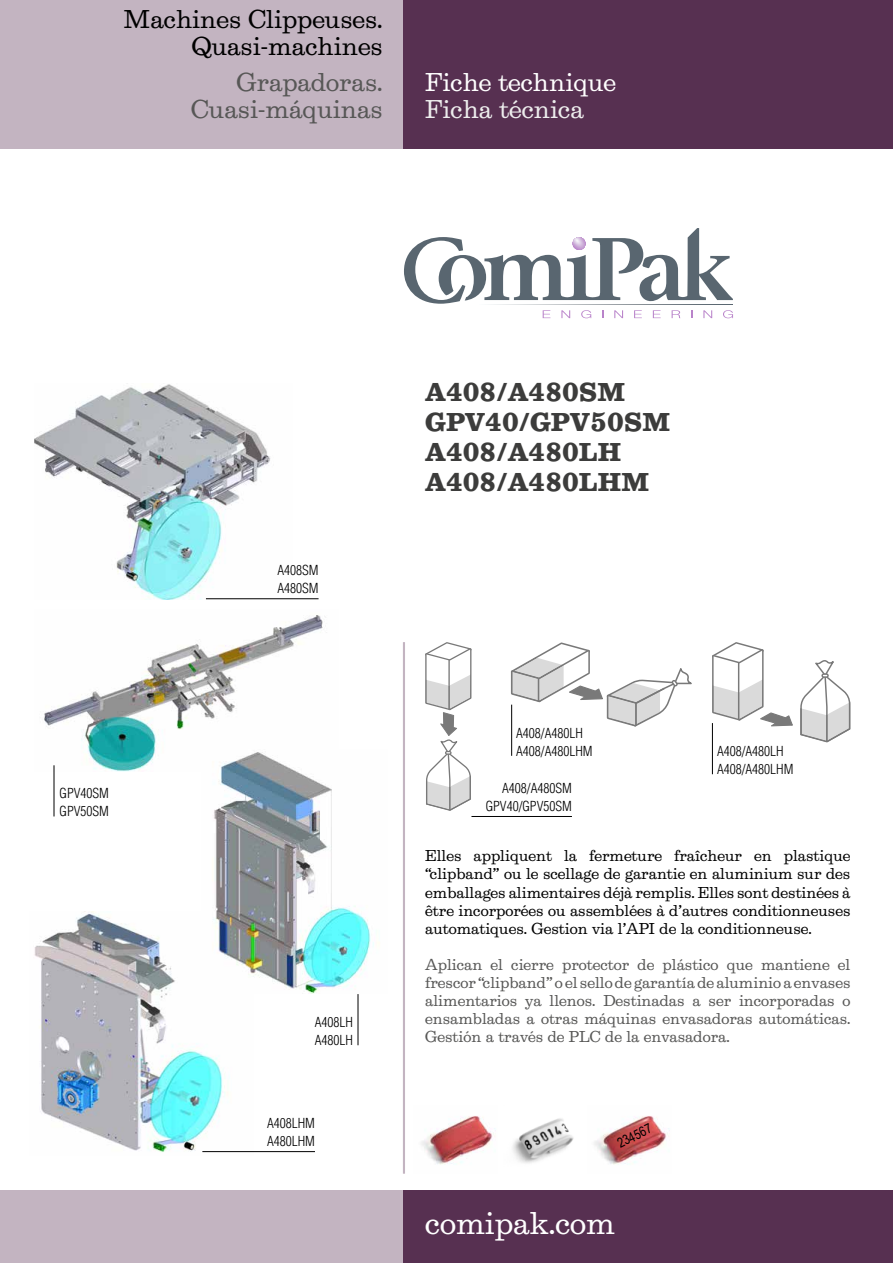
<style>
.page{position:relative;width:893px;height:1263px;background:#fff}
.page>*{position:absolute;margin:0;border:0;box-sizing:border-box;transform-origin:0 0}
.t1{font:33px "Egizio Rgl";color:#fff}
.t2{font:27px/30px "Egizio Bld";color:#3c3c3b}
.t3{font:27px/27px "Egizio Rgl";color:#000;text-align:right}
.t4{font:27px/27px "Egizio Rgl";color:#575756;text-align:right}
.t5{font:27px "Egizio Rgl";color:#fff}
.t6{font:27px "Egizio Rgl";color:#ededed}
.t7{font:16.5px/18px "Egizio Rgl";color:#000;text-align:justify}
.t8{font:16.5px/18px "Egizio Rgl";color:#575756;text-align:justify}
.t9{font:300 condensed 13.5px/18px "Helvetica";color:#000}
.t10{font:13.5px "Arial Narrow";color:#000}
</style>
<div class="page">
<div style="left:0;top:0;width:404px;height:149px;background:#c3b4c1"></div>
<div style="left:0;top:1191px;width:404px;height:72px;background:#c3b4c1"></div>
<div style="left:404px;top:1191px;width:489px;height:72px;background:#573051"></div>
<div style="left:404px;top:0;width:489px;height:149px;background:#573051"></div>
<svg style="left:404px;top:228px;width:329px;height:90px"></svg>
<hr style="left:403px;top:642px;width:2px;height:532px;background:#c3b4c1">
<img style="left:44px;top:615px;width:279px;height:157px">
<img style="left:421px;top:1116px;width:75px;height:49px">
<img style="left:512px;top:1116px;width:158px;height:49px">
<svg style="left:425px;top:642px;width:46px;height:169px"></svg>
<hr style="left:471px;top:816px;width:101px;height:1px;background:#000">
<svg style="left:712px;top:642px;width:81px;height:84px"></svg>
<svg style="left:800px;top:660px;width:50px;height:82px"></svg>
<svg style="left:511px;top:642px;width:181px;height:84px"></svg>
<hr style="left:511px;top:705px;width:1px;height:51px;background:#000">
<hr style="left:712px;top:723px;width:1px;height:51px;background:#000">
<img style="left:35px;top:384px;width:236px;height:215px">
<img style="left:34px;top:912px;width:219px;height:241px">
<img style="left:202px;top:749px;width:178px;height:244px">
<hr style="left:206px;top:598px;width:113px;height:1px;background:#000">
<hr style="left:202px;top:1151px;width:113px;height:1px;background:#000">
<hr style="left:358px;top:994px;width:1px;height:51px;background:#000">
<hr style="left:54px;top:765px;width:1px;height:51px;background:#000">
<h2 class="t3" style="left:124px;top:6px;width:260px">Machines Clippeuses.<br>Quasi-machines</h2>
<h2 class="t4" style="left:191px;top:68px;width:193px">Grapadoras.<br>Cuasi-máquinas</h2>
<h2 class="t5" style="left:425px;top:66px;width:192px">Fiche technique</h2>
<h2 class="t6" style="left:425px;top:93px;width:160px">Ficha técnica</h2>
<p class="t9" style="left:60px;top:784px;width:51px">GPV40SM<br>GPV50SM</p>
<p class="t9" style="left:277px;top:561px;width:43px">A408SM<br>A480SM</p>
<p class="t9" style="left:315px;top:1013px;width:40px">A408LH<br>A480LH</p>
<p class="t9" style="left:267px;top:1114px;width:49px">A408LHM<br>A480LHM</p>
<h2 class="t2" style="left:425px;top:376px;width:247px">A408/A480SM<br>GPV40/GPV50SM<br>A408/A480LH<br>A408/A480LHM</h2>
<p class="t9" style="left:516px;top:724px;width:78px">A408/A480LH<br>A408/A480LHM</p>
<p class="t9" style="left:486px;top:779px;width:88px;text-align:right">A408/A480SM<br>GPV40/GPV50SM</p>
<p class="t9" style="left:717px;top:742px;width:78px">A408/A480LH<br>A408/A480LHM</p>
<p class="t7" style="left:425px;top:847px;width:427px">Elles appliquent la fermeture fraîcheur en plastique “clipband” ou le scellage de garantie en aluminium sur des emballages alimentaires déjà remplis. Elles sont destinées à être incorporées ou assemblées à d’autres conditionneuses automatiques. Gestion via l’API de la conditionneuse.</p>
<p class="t8" style="left:425px;top:955px;width:427px">Aplican el cierre protector de plástico que mantiene el frescor “clipband” o el sello de garantía de aluminio a envases alimentarios ya llenos. Destinadas a ser incorporadas o ensambladas a otras máquinas envasadoras automáticas.<br>Gestión a través de PLC de la envasadora.</p>
<p class="t10" style="left:614px;top:1135px;width:38px;rotate:-27deg">234567</p>
<h1 class="t1" style="left:425px;top:1203px;width:191px">comipak.com</h1>
</div>
